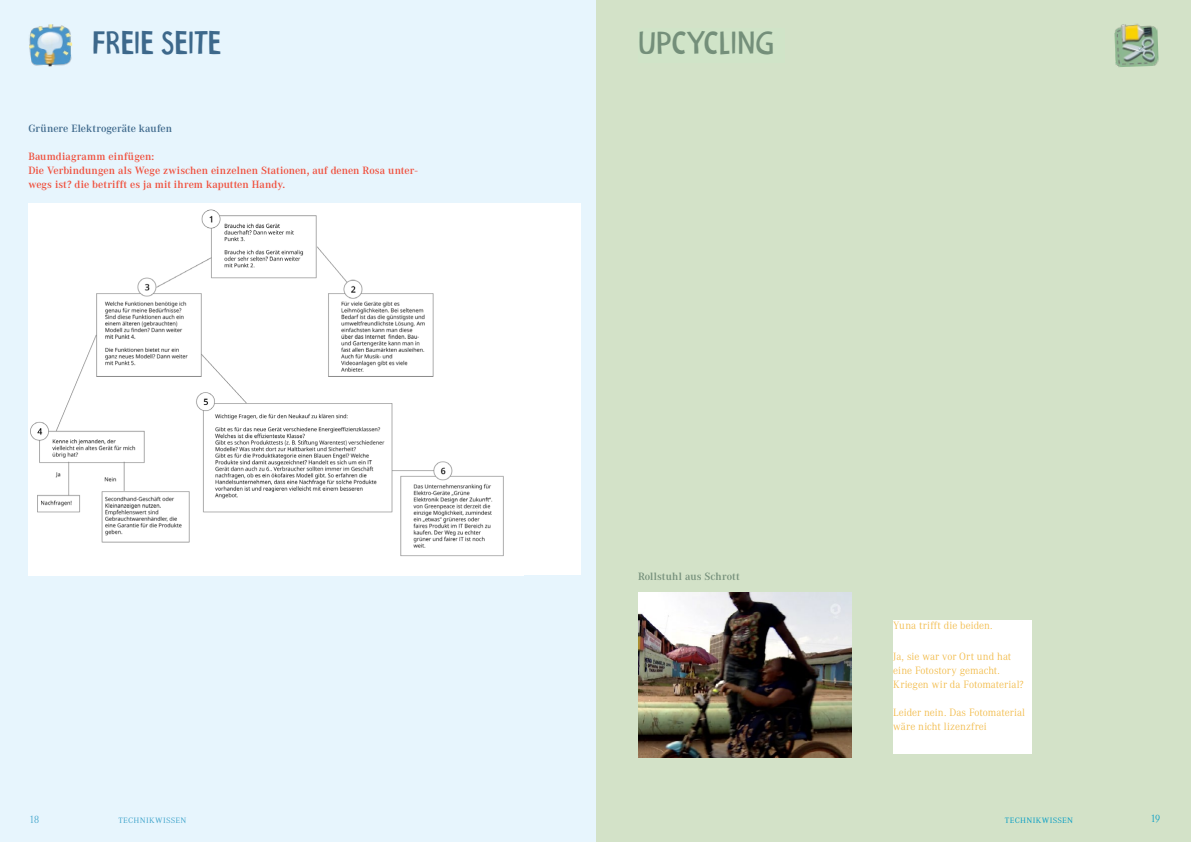
<style>
.page{position:relative;width:1191px;height:842px;background:#fff}
.page>*{position:absolute;margin:0;border:0;box-sizing:border-box;transform-origin:0 0}
.t1{font:32px "Frutimex Condensed";letter-spacing:-.005em;color:#3d688b}
.t2{font:32px "Frutimex Condensed";letter-spacing:-.005em;color:#748f7a}
.t3{font:600 11px/14px "Corporate A";letter-spacing:.005em;color:#f04d3a}
.t4{font:300 11px/14px "Corporate A";letter-spacing:.005em;color:#f1b63c}
.t5{font:600 11px "Corporate A";letter-spacing:.005em;color:#3d688b}
.t6{font:600 11px "Corporate A";letter-spacing:.01em;color:#748f7a}
.t7{font:300 11px "Corporate ASC";letter-spacing:.025em;color:#3da3ca}
.t8{font:300 11px "Corporate ASC";letter-spacing:.025em;color:#009cc5}
.t9{font:300 11px "Corporate A";color:#3da3ca}
.t10{font:300 11px "Corporate A";color:#009cc5}
</style>
<div class="page">
<div style="left:0;top:0;width:595px;height:842px;background:#e7f5fd"></div>
<div style="left:596px;top:0;width:595px;height:842px;background:#d3e2c8"></div>
<img style="left:29px;top:24px;width:44px;height:43px">
<div style="left:893px;top:620px;width:138px;height:64px;background:#fff"></div>
<div style="left:893px;top:652px;width:138px;height:102px;background:#fff"></div>
<img style="left:1114px;top:24px;width:44px;height:43px">
<img style="left:638px;top:592px;width:213px;height:165px">
<div style="left:28px;top:203px;width:553px;height:372px;background:#fff"></div>
<img style="left:30px;top:209px;width:474px;height:348px">
<h1 class="t1" style="left:92px;top:23px;width:131px">FREIE SEITE</h1>
<p class="t5" style="left:28px;top:122px;width:145px">Grünere Elektrogeräte kaufen</p>
<p class="t3" style="left:28px;top:149px;width:391px">Baumdiagramm einfügen:<br>Die Verbindungen als Wege zwischen einzelnen Stationen, auf denen Rosa unter&shy;wegs ist? die betrifft es ja mit ihrem kaputten Handy.</p>
<h1 class="t2" style="left:638px;top:23px;width:138px">UPCYCLING</h1>
<p class="t6" style="left:638px;top:570px;width:103px">Rollstuhl aus Schrott</p>
<p class="t4" style="left:893px;top:618px;width:101px">Yuna trifft die beiden.</p>
<p class="t4" style="left:893px;top:650px;width:132px">Ja, sie war vor Ort und hat eine Fotostory gemacht.<br>Kriegen wir da Fotomaterial?</p>
<p class="t4" style="left:893px;top:706px;width:133px">Leider nein. Das Fotomaterial wäre nicht lizenzfrei</p>
<p class="t9" style="left:29px;top:813px;width:12px">18</p>
<p class="t7" style="left:118px;top:813px;width:70px">technikwissen</p>
<p class="t8" style="left:1005px;top:813px;width:70px">technikwissen</p>
<p class="t10" style="left:1150px;top:812px;width:12px">19</p>
</div>
